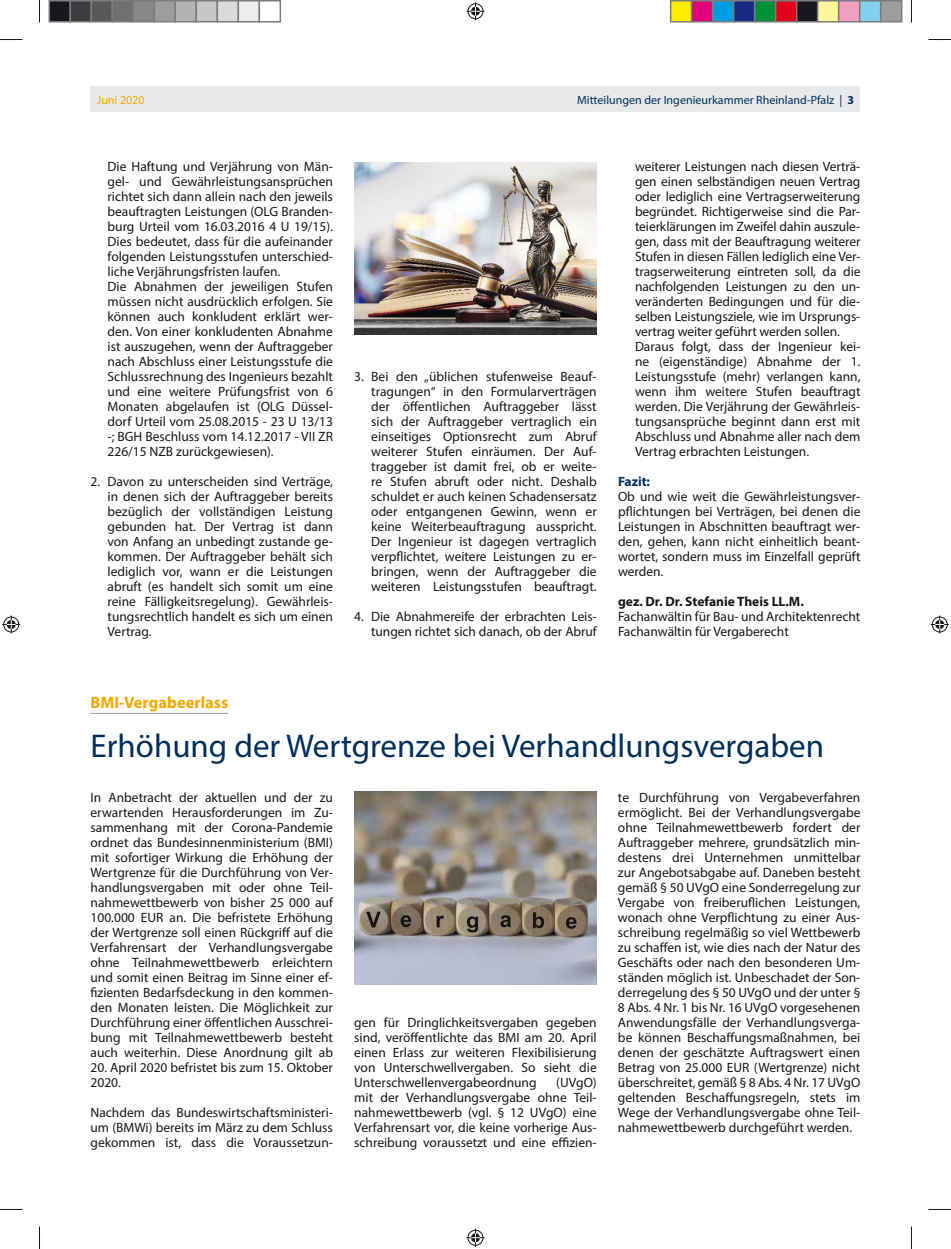
<style>
.page{position:relative;width:951px;height:1249px;background:#fff}
.page>*{position:absolute;margin:0;border:0;box-sizing:border-box;transform-origin:0 0}
.t1{font:33px "Myriad Pro";color:#002f5c}
.t2{font:700 16.5px "Myriad Pro";color:#f6a800}
.t3{font:13.5px/15px "Myriad Pro";color:#1a171c;text-align:justify}
.t4{font:700 13.5px "Myriad Pro";color:#1a171c}
.t5{font:700 13.5px "Myriad Pro";color:#002f5c}
.t6{font:12px "Myriad Pro";color:#002f5c}
.t7{font:12px "Myriad Pro";color:#f6a800}
.s1{font-weight:700}
</style>
<div class="page">
<div style="left:91px;top:86px;width:769px;height:26px;background:#e8e9ea"></div>
<hr style="left:91px;top:713px;width:137px;height:1px;background:#9c9d9f">
<img style="left:354px;top:791px;width:243px;height:193px">
<img style="left:354px;top:162px;width:243px;height:172px">
<svg style="left:0;top:39px;width:22px;height:1px"></svg>
<svg style="left:928px;top:39px;width:23px;height:1px"></svg>
<svg style="left:0;top:1209px;width:22px;height:1px"></svg>
<svg style="left:928px;top:1209px;width:23px;height:1px"></svg>
<svg style="left:39px;top:0;width:1px;height:22px"></svg>
<svg style="left:39px;top:1226px;width:1px;height:22px"></svg>
<svg style="left:911px;top:0;width:1px;height:22px"></svg>
<svg style="left:911px;top:1226px;width:1px;height:22px"></svg>
<svg style="left:466px;top:2px;width:18px;height:18px"></svg>
<svg style="left:466px;top:1228px;width:18px;height:18px"></svg>
<svg style="left:2px;top:615px;width:18px;height:18px"></svg>
<svg style="left:930px;top:615px;width:18px;height:18px"></svg>
<div style="left:49px;top:1px;width:21px;height:21px;background:#1a171c"></div>
<div style="left:49px;top:0;width:22px;height:22px;border:2px solid #7b7c7e"></div>
<div style="left:70px;top:1px;width:21px;height:21px;background:#3d3d3f"></div>
<div style="left:70px;top:0;width:22px;height:22px;border:2px solid #7b7c7e"></div>
<div style="left:91px;top:1px;width:21px;height:21px;background:#58585a"></div>
<div style="left:91px;top:0;width:22px;height:22px;border:2px solid #7b7c7e"></div>
<div style="left:112px;top:1px;width:21px;height:21px;background:#6f7072"></div>
<div style="left:112px;top:0;width:22px;height:22px;border:2px solid #7b7c7e"></div>
<div style="left:133px;top:1px;width:21px;height:21px;background:#87888a"></div>
<div style="left:133px;top:0;width:22px;height:22px;border:2px solid #7b7c7e"></div>
<div style="left:154px;top:1px;width:21px;height:21px;background:#9c9d9f"></div>
<div style="left:154px;top:0;width:22px;height:22px;border:2px solid #7b7c7e"></div>
<div style="left:175px;top:1px;width:21px;height:21px;background:#b1b3b4"></div>
<div style="left:175px;top:0;width:22px;height:22px;border:2px solid #7b7c7e"></div>
<div style="left:196px;top:1px;width:21px;height:21px;background:#c6c7c9"></div>
<div style="left:196px;top:0;width:22px;height:22px;border:2px solid #7b7c7e"></div>
<div style="left:217px;top:1px;width:21px;height:21px;background:#d9dadb"></div>
<div style="left:217px;top:0;width:22px;height:22px;border:2px solid #7b7c7e"></div>
<div style="left:238px;top:1px;width:21px;height:21px;background:#ededee"></div>
<div style="left:238px;top:0;width:22px;height:22px;border:2px solid #7b7c7e"></div>
<div style="left:259px;top:0;width:22px;height:22px;border:2px solid #7b7c7e"></div>
<div style="left:670px;top:1px;width:21px;height:21px;background:#ffed00"></div>
<div style="left:670px;top:0;width:22px;height:22px;border:2px solid #7b7c7e"></div>
<div style="left:691px;top:1px;width:21px;height:21px;background:#e2007a"></div>
<div style="left:691px;top:0;width:22px;height:22px;border:2px solid #7b7c7e"></div>
<div style="left:712px;top:1px;width:21px;height:21px;background:#009ee0"></div>
<div style="left:712px;top:0;width:22px;height:22px;border:2px solid #7b7c7e"></div>
<div style="left:733px;top:1px;width:21px;height:21px;background:#172983"></div>
<div style="left:733px;top:0;width:22px;height:22px;border:2px solid #7b7c7e"></div>
<div style="left:754px;top:1px;width:21px;height:21px;background:#009036"></div>
<div style="left:754px;top:0;width:22px;height:22px;border:2px solid #7b7c7e"></div>
<div style="left:775px;top:1px;width:21px;height:21px;background:#e2001a"></div>
<div style="left:775px;top:0;width:22px;height:22px;border:2px solid #7b7c7e"></div>
<div style="left:796px;top:1px;width:21px;height:21px;background:#1a171c"></div>
<div style="left:796px;top:0;width:22px;height:22px;border:2px solid #7b7c7e"></div>
<div style="left:817px;top:1px;width:21px;height:21px;background:#fff59a"></div>
<div style="left:817px;top:0;width:22px;height:22px;border:2px solid #7b7c7e"></div>
<div style="left:838px;top:1px;width:21px;height:21px;background:#f19fc1"></div>
<div style="left:838px;top:0;width:22px;height:22px;border:2px solid #7b7c7e"></div>
<div style="left:859px;top:1px;width:21px;height:21px;background:#83d0f0"></div>
<div style="left:859px;top:0;width:22px;height:22px;border:2px solid #7b7c7e"></div>
<div style="left:880px;top:1px;width:21px;height:21px;background:#9c9d9f"></div>
<div style="left:880px;top:0;width:22px;height:22px;border:2px solid #7b7c7e"></div>
<p class="t7" style="left:97px;top:95px;width:49px">Juni 2020</p>
<p class="t6" style="left:577px;top:95px;width:278px">Mitteilungen der Ingenieurkammer Rheinland-Pfalz | <span class="s1">3</span></p>
<p class="t3" style="left:108px;top:160px;width:227px;text-align:left">Die Haftung und Verjährung von Män&shy;gel- und Gewährleistungsansprüchen richtet sich dann allein nach den jeweils beauftragten Leistungen (OLG Branden&shy;burg Urteil vom 16.03.2016 4 U 19/15).<br>Dies bedeutet, dass für die aufeinander folgenden Leistungsstufen unterschied&shy;liche Verjährungsfristen laufen.<br>Die Abnahmen der jeweiligen Stufen müssen nicht ausdrücklich erfolgen. Sie können auch konkludent erklärt wer&shy;den. Von einer konkludenten Abnahme ist auszugehen, wenn der Auftraggeber nach Abschluss einer Leistungsstufe die Schlussrechnung des Ingenieurs bezahlt und eine weitere Prüfungsfrist von 6<br>Monaten abgelaufen ist (OLG Düssel&shy;dorf Urteil vom 25.08.2015 - 23 U 13/13 -; BGH Beschluss vom 14.12.2017 - VII ZR 226/15 NZB zurückgewiesen).</p>
<p class="t3" style="left:108px;top:475px;width:227px;text-indent:-17px">2. Davon zu unterscheiden sind Verträge, in denen sich der Auftraggeber bereits bezüglich der vollständigen Leistung gebunden hat. Der Vertrag ist dann von Anfang an unbedingt zustande ge&shy;kommen. Der Auftraggeber behält sich lediglich vor, wann er die Leistungen abruft (es handelt sich somit um eine reine Fälligkeitsregelung). Gewährleis&shy;tungsrechtlich handelt es sich um einen Vertrag.</p>
<p class="t3" style="left:371px;top:370px;width:227px;text-indent:-17px">3. Bei den „üblichen stufenweise Beauf&shy;tragungen“ in den Formularverträgen der öffentlichen Auftraggeber lässt sich der Auftraggeber vertraglich ein einseitiges Optionsrecht zum Abruf weiterer Stufen einräumen. Der Auf&shy;traggeber ist damit frei, ob er weite&shy;re Stufen abruft oder nicht. Deshalb schuldet er auch keinen Schadensersatz oder entgangenen Gewinn, wenn er keine Weiterbeauftragung ausspricht.<br>Der Ingenieur ist dagegen vertraglich verpflichtet, weitere Leistungen zu er&shy;bringen, wenn der Auftraggeber die weiteren Leistungsstufen beauftragt.</p>
<p class="t3" style="left:354px;top:610px;width:244px;text-align:right">4. Die Abnahmereife der erbrachten Leis&shy;tungen richtet sich danach, ob der Abruf</p>
<p class="t3" style="left:635px;top:160px;width:227px;text-align:left">weiterer Leistungen nach diesen Verträ&shy;gen einen selbständigen neuen Vertrag oder lediglich eine Vertragserweiterung begründet. Richtigerweise sind die Par&shy;teierklärungen im Zweifel dahin auszule&shy;gen, dass mit der Beauftragung weiterer Stufen in diesen Fällen lediglich eine Ver&shy;tragserweiterung eintreten soll, da die nachfolgenden Leistungen zu den un&shy;veränderten Bedingungen und für die&shy;selben Leistungsziele, wie im Ursprungs&shy;vertrag weiter geführt werden sollen.<br>Daraus folgt, dass der Ingenieur kei&shy;ne (eigenständige) Abnahme der 1.<br>Leistungsstufe (mehr) verlangen kann, wenn ihm weitere Stufen beauftragt werden. Die Verjährung der Gewährleis&shy;tungsansprüche beginnt dann erst mit Abschluss und Abnahme aller nach dem Vertrag erbrachten Leistungen.</p>
<p class="t5" style="left:618px;top:476px;width:34px">Fazit:</p>
<p class="t3" style="left:618px;top:490px;width:244px">Ob und wie weit die Gewährleistungsver&shy;pflichtungen bei Verträgen, bei denen die Leistungen in Abschnitten beauftragt wer&shy;den, gehen, kann nicht einheitlich beant&shy;wortet, sondern muss im Einzelfall geprüft werden.</p>
<p class="t4" style="left:618px;top:596px;width:187px">gez. Dr. Dr. Stefanie Theis LL.M.</p>
<p class="t3" style="left:618px;top:610px;width:244px">Fachanwältin für Bau- und Architektenrecht<br>Fachanwältin für Vergaberecht</p>
<p class="t2" style="left:91px;top:696px;width:139px">BMI-Vergabeerlass</p>
<h1 class="t1" style="left:91px;top:733px;width:735px">Erhöhung der Wertgrenze bei Verhandlungsvergaben</h1>
<p class="t3" style="left:91px;top:790px;width:244px">In Anbetracht der aktuellen und der zu erwartenden Herausforderungen im Zu&shy;sammenhang mit der Corona-Pandemie ordnet das Bundesinnenministerium (BMI) mit sofortiger Wirkung die Erhöhung der Wertgrenze für die Durchführung von Ver&shy;handlungsvergaben mit oder ohne Teil&shy;nahmewettbewerb von bisher 25 000 auf 100.000 EUR an. Die befristete Erhöhung der Wertgrenze soll einen Rückgriff auf die Verfahrensart der Verhandlungsvergabe ohne Teilnahmewettbewerb erleichtern und somit einen Beitrag im Sinne einer ef&shy;fizienten Bedarfsdeckung in den kommen&shy;den Monaten leisten. Die Möglichkeit zur Durchführung einer öffentlichen Ausschrei&shy;bung mit Teilnahmewettbewerb besteht auch weiterhin. Diese Anordnung gilt ab</p>
<p class="t3" style="left:91px;top:1060px;width:244px">20. April 2020 befristet bis zum 15. Oktober<br>2020.</p>
<p class="t3" style="left:91px;top:1105px;width:244px">Nachdem das Bundeswirtschaftsministeri&shy;um (BMWi) bereits im März zu dem Schluss gekommen ist, dass die Voraussetzun-</p>
<p class="t3" style="left:618px;top:790px;width:244px">te Durchführung von Vergabeverfahren ermöglicht. Bei der Verhandlungsvergabe ohne Teilnahmewettbewerb fordert der Auftraggeber mehrere, grundsätzlich min&shy;destens drei Unternehmen unmittelbar zur Angebotsabgabe auf. Daneben besteht gemäß § 50 UVgO eine Sonderregelung zur Vergabe von freiberuflichen Leistungen, wonach ohne Verpflichtung zu einer Aus&shy;schreibung regelmäßig so viel Wettbewerb zu schaffen ist, wie dies nach der Natur des Geschäfts oder nach den besonderen Um&shy;ständen möglich ist. Unbeschadet der Son&shy;derregelung des § 50 UVgO und der unter § 8 Abs. 4 Nr. 1 bis Nr. 16 UVgO vorgesehenen Anwendungsfälle der Verhandlungsverga&shy;be können Beschaffungsmaßnahmen, bei denen der geschätzte Auftragswert einen Betrag von 25.000 EUR (Wertgrenze) nicht überschreitet, gemäß § 8 Abs. 4 Nr. 17 UVgO geltenden Beschaffungsregeln, stets im Wege der Verhandlungsvergabe ohne Teil&shy;nahmewettbewerb durchgeführt werden.</p>
<p class="t3" style="left:354px;top:1015px;width:244px">gen für Dringlichkeitsvergaben gegeben sind, veröffentlichte das BMI am 20. April einen Erlass zur weiteren Flexibilisierung von Unterschwellvergaben. So sieht die Unterschwellenvergabeordnung</p>
<p class="t3" style="left:354px;top:1075px;width:244px;text-indent:202px">(UVgO) mit der Verhandlungsvergabe ohne Teil&shy;nahmewettbewerb (vgl. § 12 UVgO) eine Verfahrensart vor, die keine vorherige Aus&shy;schreibung voraussetzt und eine effizien-</p>
</div>
